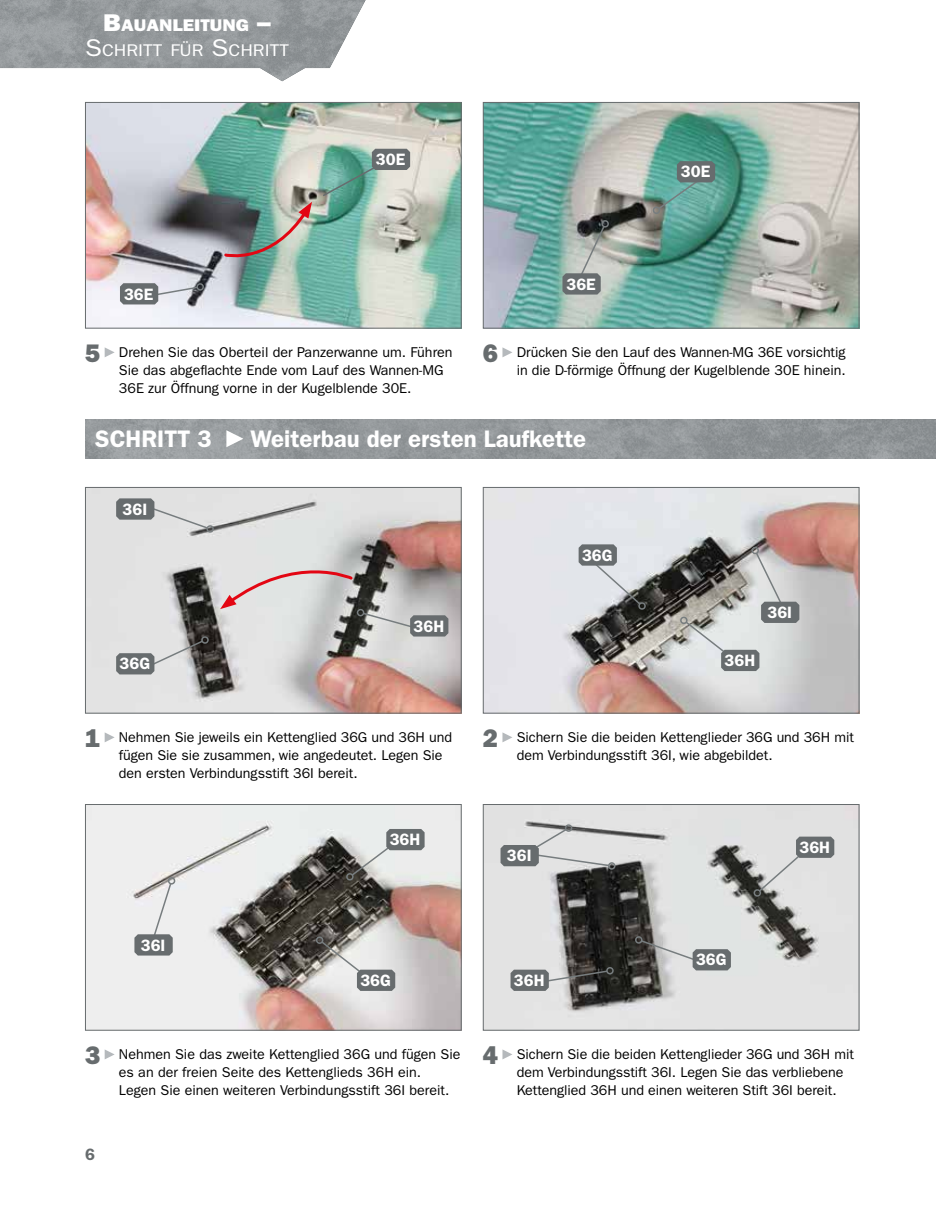
<style>
.page{position:relative;width:936px;height:1212px;background:#fff}
.page>*{position:absolute;margin:0;border:0;box-sizing:border-box;transform-origin:0 0}
.t1{font:600 24px "ITC Franklin Gothic Std";color:#fff}
.t2{font:16.95px "ITC Franklin Gothic Std";color:#fff;scale:1.12 1}
.t3{font:16.95px "ITC Franklin Gothic Std Hvy";color:#fff;scale:1.12 1}
.t4{font:600 16.5px "ITC Franklin Gothic Std";color:#fff}
.t5{font:600 16.5px "ITC Franklin Gothic Std";color:#676c6e}
.t6{font:14.25px/18px "ITC Franklin Gothic Std";letter-spacing:-.005em;color:#000}
.s1{font-size:24.3px}
.s2{font-family:"ITC Franklin Gothic Std Hvy";font-size:25.5px;color:#676c6e}
</style>
<div class="page">
<img style="left:0;top:0;width:366px;height:81px">
<img style="left:87px;top:104px;width:372px;height:222px">
<div style="left:85px;top:102px;width:376px;height:226px;border:1px solid #676c6e"></div>
<img style="left:485px;top:104px;width:372px;height:222px">
<div style="left:483px;top:102px;width:376px;height:226px;border:1px solid #676c6e"></div>
<div style="left:196px;top:283px;width:8px;height:8px;border:2px solid #777d7f;border-radius:50%"></div>
<svg style="left:120px;top:283px;width:79px;height:21px;background:#999ca0"></svg>
<img style="left:223px;top:202px;width:89px;height:63px">
<svg style="left:105px;top:347px;width:10px;height:10px"></svg>
<svg style="left:502px;top:347px;width:10px;height:10px"></svg>
<img style="left:85px;top:419px;width:850px;height:39px">
<svg style="left:226px;top:430px;width:17px;height:17px"></svg>
<img style="left:87px;top:489px;width:372px;height:222px">
<div style="left:85px;top:487px;width:376px;height:226px;border:1px solid #676c6e"></div>
<img style="left:485px;top:489px;width:372px;height:222px">
<div style="left:483px;top:487px;width:376px;height:226px;border:1px solid #676c6e"></div>
<svg style="left:105px;top:732px;width:10px;height:10px"></svg>
<svg style="left:502px;top:732px;width:10px;height:10px"></svg>
<img style="left:87px;top:806px;width:372px;height:222px">
<div style="left:85px;top:804px;width:376px;height:226px;border:1px solid #676c6e"></div>
<img style="left:485px;top:806px;width:372px;height:222px">
<div style="left:483px;top:804px;width:376px;height:226px;border:1px solid #676c6e"></div>
<svg style="left:105px;top:1049px;width:10px;height:10px"></svg>
<svg style="left:502px;top:1049px;width:10px;height:10px"></svg>
<div style="left:356px;top:608px;width:8px;height:9px;border:2px solid #777d7f;border-radius:3px"></div>
<svg style="left:361px;top:611px;width:87px;height:25px;background:#a3a5a5"></svg>
<svg style="left:134px;top:875px;width:42px;height:80px;background:#c4c5c5"></svg>
<svg style="left:346px;top:829px;width:78px;height:53px;background:#babcbb"></svg>
<svg style="left:116px;top:635px;width:92px;height:39px;background:#a7a8a8"></svg>
<svg style="left:220px;top:553px;width:134px;height:56px;background:#d9cdcd"></svg>
<svg style="left:753px;top:836px;width:81px;height:62px;background:#c2c3c3"></svg>
<div style="left:607px;top:862px;width:8px;height:8px;border:2px solid #777d7f;border-radius:50%"></div>
<svg style="left:500px;top:823px;width:110px;height:44px;background:#c0c1c2"></svg>
<svg style="left:562px;top:218px;width:48px;height:77px;background:#939a96"></svg>
<svg style="left:652px;top:161px;width:63px;height:54px;background:#679a92"></svg>
<svg style="left:321px;top:149px;width:89px;height:49px;background:#80a99c"></svg>
<svg style="left:116px;top:498px;width:99px;height:36px;background:#bfc1c1"></svg>
<svg style="left:678px;top:547px;width:121px;height:124px;background:#a8a8a7"></svg>
<svg style="left:578px;top:544px;width:69px;height:66px;background:#b5b8bb"></svg>
<svg style="left:314px;top:936px;width:81px;height:55px;background:#b8b9b7"></svg>
<svg style="left:633px;top:935px;width:97px;height:35px;background:#9b9c9c"></svg>
<div style="left:606px;top:967px;width:8px;height:8px;border:2px solid #777d7f;border-radius:50%"></div>
<svg style="left:510px;top:969px;width:98px;height:22px;background:#757676"></svg>
<p class="t3" style="left:103px;top:15px;width:151px"><span class="s1">B</span>AUANLEITUNG <span class="s1">–</span></p>
<p class="t2" style="left:85px;top:41px;width:183px"><span class="s1">S</span>CHRITT FÜR <span class="s1">S</span>CHRITT</p>
<p class="t4" style="left:124px;top:284px;width:31px">36E</p>
<p class="t4" style="left:376px;top:150px;width:31px">30E</p>
<p class="t4" style="left:566px;top:274px;width:31px">36E</p>
<p class="t4" style="left:681px;top:162px;width:31px">30E</p>
<p class="t6" style="left:119px;top:344px;width:335px;text-indent:-34px"><span class="s2">5</span> Drehen Sie das Oberteil der Panzerwanne um. Führen<br>Sie das abgeflachte Ende vom Lauf des Wannen-MG<br>36E zur Öffnung vorne in der Kugelblende 30E.</p>
<p class="t6" style="left:483px;top:344px;width:364px;text-align:right"><span class="s2">6</span> Drücken Sie den Lauf des Wannen-MG 36E vorsichtig in die D-förmige Öffnung der Kugelblende 30E hinein.</p>
<h1 class="t1" style="left:95px;top:425px;width:118px">SCHRITT 3</h1>
<h1 class="t1" style="left:250px;top:425px;width:337px">Weiterbau der ersten Laufkette</h1>
<p class="t4" style="left:122px;top:499px;width:26px">36I</p>
<p class="t4" style="left:119px;top:654px;width:32px">36G</p>
<p class="t4" style="left:413px;top:616px;width:32px">36H</p>
<p class="t4" style="left:582px;top:545px;width:32px">36G</p>
<p class="t4" style="left:767px;top:602px;width:26px">36I</p>
<p class="t4" style="left:724px;top:651px;width:32px">36H</p>
<p class="t6" style="left:119px;top:729px;width:335px;text-indent:-34px"><span class="s2">1</span> Nehmen Sie jeweils ein Kettenglied 36G und 36H und fügen Sie sie zusammen, wie angedeutet. Legen Sie den ersten Verbindungsstift 36I bereit.</p>
<p class="t6" style="left:516px;top:729px;width:339px;text-indent:-34px"><span class="s2">2</span> Sichern Sie die beiden Kettenglieder 36G und 36H mit dem Verbindungsstift 36I, wie abgebildet.</p>
<p class="t4" style="left:141px;top:935px;width:26px">36I</p>
<p class="t4" style="left:389px;top:830px;width:32px">36H</p>
<p class="t4" style="left:360px;top:970px;width:32px">36G</p>
<p class="t4" style="left:507px;top:846px;width:26px">36I</p>
<p class="t4" style="left:514px;top:970px;width:32px">36H</p>
<p class="t4" style="left:696px;top:950px;width:32px">36G</p>
<p class="t4" style="left:799px;top:837px;width:32px">36H</p>
<p class="t6" style="left:119px;top:1046px;width:343px;text-indent:-34px"><span class="s2">3</span> Nehmen Sie das zweite Kettenglied 36G und fügen Sie es an der freien Seite des Kettenglieds 36H ein.<br>Legen Sie einen weiteren Verbindungsstift 36I bereit.</p>
<p class="t6" style="left:516px;top:1046px;width:339px;text-indent:-34px"><span class="s2">4</span> Sichern Sie die beiden Kettenglieder 36G und 36H mit dem Verbindungsstift 36I. Legen Sie das verbliebene<br>Kettenglied 36H und einen weiteren Stift 36I bereit.</p>
<p class="t5" style="left:85px;top:1144px;width:11px">6</p>
</div>
